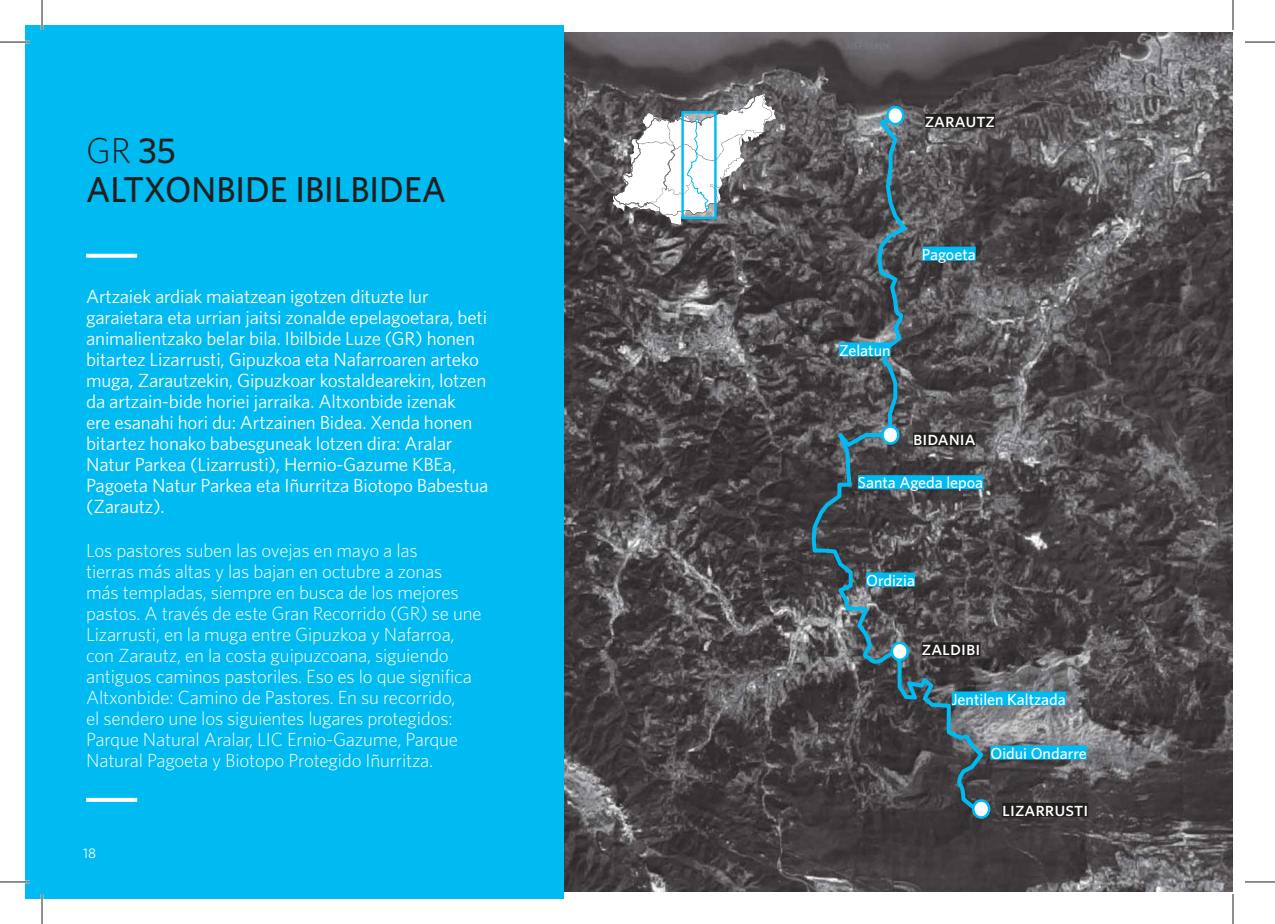
<style>
.page{position:relative;width:1275px;height:924px;background:#fff}
.page>*{position:absolute;margin:0;border:0;box-sizing:border-box;transform-origin:0 0}
.t1{font:500 36px "Whitney HTF";color:#241f1f}
.t2{font:36px "Whitney HTF Light SC";color:#241f1f}
.t3{font:20px "Whitney HTF Medium SC";color:#fff}
.t4{font:19px/21px "Whitney HTF";letter-spacing:-.01em;color:#fff}
.t5{font:300 19px/21px "Whitney HTF";letter-spacing:-.01em;color:#fff}
.t6{font:500 16px "Whitney HTF";color:#fff}
.t7{font:14px "Whitney HTF";color:#fff}
.s1{font-family:"Whitney HTF";font-weight:500}
</style>
<div class="page">
<img style="left:564px;top:32px;width:669px;height:859px">
<div style="left:25px;top:25px;width:539px;height:873px;background:#00bbf2"></div>
<svg style="left:86px;top:253px;width:51px;height:4px"></svg>
<svg style="left:86px;top:797px;width:51px;height:4px"></svg>
<div style="left:924px;top:114px;width:71px;height:14px;background:#241f1f"></div>
<div style="left:1002px;top:802px;width:86px;height:14px;background:#241f1f"></div>
<svg style="left:612px;top:92px;width:164px;height:133px"></svg>
<svg style="left:809px;top:113px;width:177px;height:701px;background:#4e5357"></svg>
<div style="left:886px;top:106px;width:18px;height:19px;background:#fff;border:3px solid #00bbf2;border-radius:50%"></div>
<div style="left:881px;top:425px;width:18px;height:19px;background:#fff;border:3px solid #00bbf2;border-radius:50%"></div>
<div style="left:890px;top:641px;width:19px;height:20px;background:#fff;border:3px solid #00bbf2;border-radius:50%"></div>
<div style="left:972px;top:798px;width:18px;height:20px;background:#fff;border:3px solid #00bbf2;border-radius:50%"></div>
<div style="left:839px;top:342px;width:51px;height:14px;background:#00bbf2"></div>
<div style="left:858px;top:475px;width:125px;height:14px;background:#00bbf2"></div>
<div style="left:951px;top:691px;width:115px;height:14px;background:#00bbf2"></div>
<div style="left:990px;top:745px;width:96px;height:14px;background:#00bbf2"></div>
<hr style="left:0;top:41px;width:30px;height:2px;background:#fff">
<hr style="left:0;top:880px;width:30px;height:2px;background:#fff">
<hr style="left:41px;top:0;width:2px;height:30px;background:#fff">
<hr style="left:41px;top:893px;width:2px;height:30px;background:#fff">
<hr style="left:0;top:42px;width:30px;height:1px;background:#241f1f">
<hr style="left:1245px;top:42px;width:30px;height:1px;background:#241f1f">
<hr style="left:0;top:881px;width:30px;height:1px;background:#241f1f">
<hr style="left:1245px;top:881px;width:30px;height:1px;background:#241f1f">
<hr style="left:42px;top:0;width:1px;height:30px;background:#241f1f">
<hr style="left:42px;top:893px;width:1px;height:30px;background:#241f1f">
<hr style="left:1232px;top:0;width:1px;height:30px;background:#241f1f">
<hr style="left:1232px;top:893px;width:1px;height:30px;background:#241f1f">
<h1 class="t2" style="left:86px;top:129px;width:91px">GR <span class="s1">35</span></h1>
<h1 class="t1" style="left:86px;top:168px;width:361px">ALTXONBIDE IBILBIDEA</h1>
<p class="t4" style="left:86px;top:285px;width:404px">Artzaiek ardiak maiatzean igotzen dituzte lur garaietara eta urrian jaitsi zonalde epelagoetara, beti animalientzako belar bila. Ibilbide Luze (GR) honen bitartez Lizarrusti, Gipuzkoa eta Nafarroaren arteko muga, Zarautzekin, Gipuzkoar kostaldearekin, lotzen da artzain-bide horiei jarraika. Altxonbide izenak<br>ere esanahi hori du: Artzainen Bidea. Xenda honen bitartez honako babesguneak lotzen dira: Aralar Natur Parkea (Lizarrusti), Hernio-Gazume KBEa, Pagoeta Natur Parkea eta Iñurritza Biotopo Babestua (Zarautz).</p>
<p class="t5" style="left:86px;top:539px;width:397px">Los pastores suben las ovejas en mayo a las<br>tierras más altas y las bajan en octubre a zonas<br>más templadas, siempre en busca de los mejores pastos. A través de este Gran Recorrido (GR) se une Lizarrusti, en la muga entre Gipuzkoa y Nafarroa, con Zarautz, en la costa guipuzcoana, siguiendo antiguos caminos pastoriles. Eso es lo que significa Altxonbide: Camino de Pastores. En su recorrido,<br>el sendero une los siguientes lugares protegidos:<br>Parque Natural Aralar, LIC Ernio-Gazume, Parque Natural Pagoeta y Biotopo Protegido Iñurritza.</p>
<p class="t7" style="left:83px;top:844px;width:14px">18</p>
<p class="t3" style="left:924px;top:108px;width:72px">zarautz</p>
<p class="t6" style="left:922px;top:244px;width:55px">Pagoeta</p>
<p class="t6" style="left:839px;top:340px;width:53px">Zelatun</p>
<p class="t3" style="left:913px;top:426px;width:64px">bidania</p>
<p class="t6" style="left:858px;top:472px;width:127px">Santa Ageda lepoa</p>
<p class="t6" style="left:866px;top:570px;width:50px">Ordizia</p>
<p class="t3" style="left:922px;top:636px;width:60px">zaldibi</p>
<p class="t6" style="left:951px;top:689px;width:116px">Jentilen Kaltzada</p>
<p class="t6" style="left:990px;top:743px;width:98px">Oidui Ondarre</p>
<p class="t3" style="left:1002px;top:796px;width:88px">lizarrusti</p>
</div>
